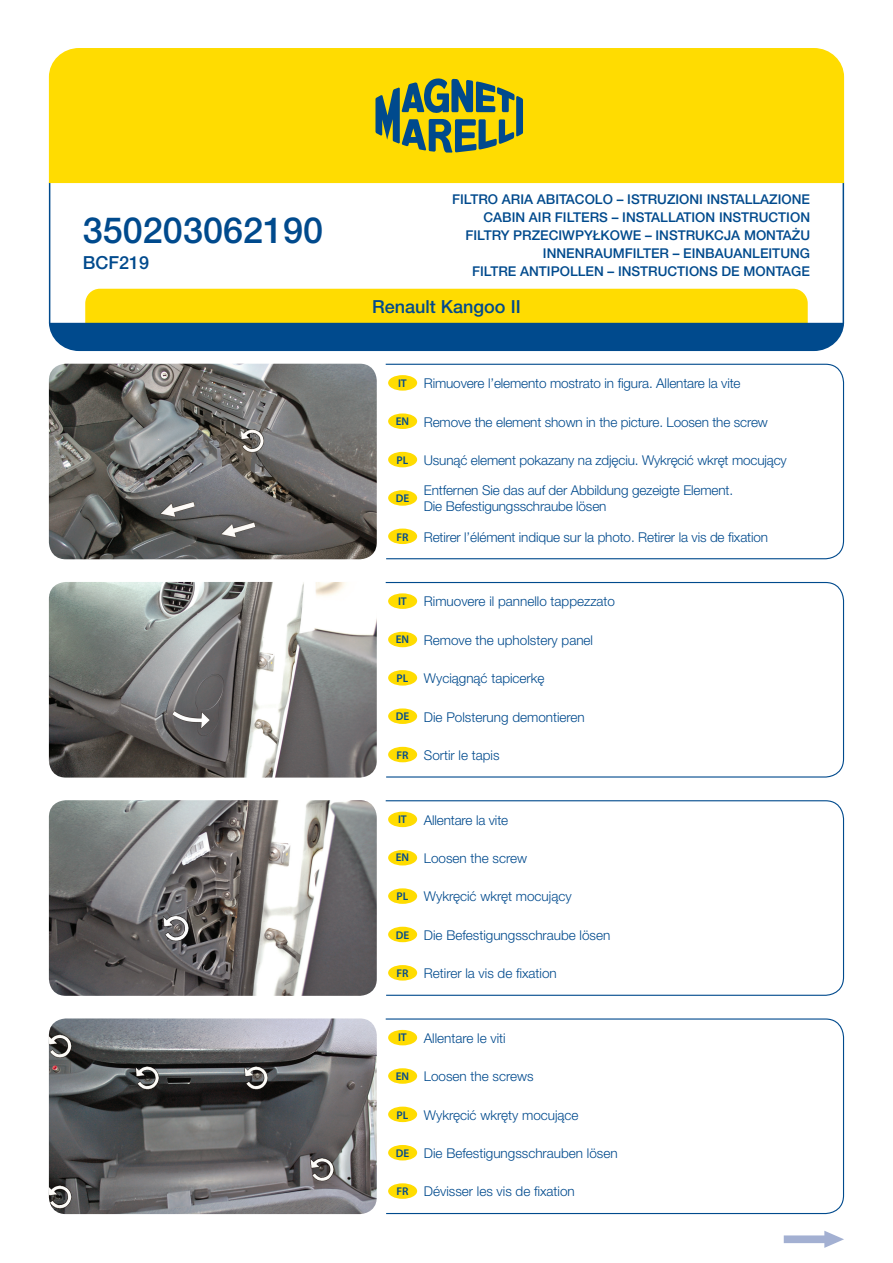
<style>
.page{position:relative;width:893px;height:1263px;background:#fff}
.page>*{position:absolute;margin:0;border:0;box-sizing:border-box;transform-origin:0 0}
.t1{font:500 36px "Helvetica Neue LT Pro";color:#004a8d}
.t2{font:500 18px "Helvetica Neue LT Pro";color:#004a8d}
.t3{font:300 13.5px/16.2px "Helvetica Neue Pl";letter-spacing:-.01em;color:#004a8d}
.t4{font:500 13.5px/18px "Helvetica Neue LT Pro";color:#004a8d}
.t5{font:600 11.25px "Myriad Pro";color:#004a8d}
.s1{font-family:"Myriad Pro";font-weight:600;font-size:11.25px}
</style>
<div class="page">
<svg style="left:49px;top:289px;width:795px;height:62px;background:#8c9c4e"></svg>
<hr style="left:49px;top:183px;width:1px;height:140px;background:#004a8d">
<hr style="left:843px;top:183px;width:1px;height:140px;background:#004a8d">
<div style="left:49px;top:48px;width:795px;height:135px;background:#ffdc01"></div>
<svg style="left:375px;top:78px;width:148px;height:75px;background:#879742"></svg>
<svg style="left:385px;top:363px;width:460px;height:197px"></svg>
<svg style="left:385px;top:581px;width:460px;height:197px"></svg>
<svg style="left:385px;top:800px;width:460px;height:196px"></svg>
<svg style="left:385px;top:1018px;width:460px;height:196px"></svg>
<svg style="left:784px;top:1231px;width:60px;height:17px"></svg>
<img style="left:49px;top:364px;width:328px;height:195px">
<img style="left:49px;top:582px;width:328px;height:195px">
<img style="left:49px;top:800px;width:328px;height:196px">
<img style="left:49px;top:1018px;width:328px;height:196px">
<div style="left:388px;top:375px;width:29px;height:16px;background:#ffdc01;border-radius:50%"></div>
<div style="left:388px;top:413px;width:29px;height:16px;background:#ffdc01;border-radius:50%"></div>
<div style="left:388px;top:452px;width:29px;height:15px;background:#ffdc01;border-radius:50%"></div>
<div style="left:388px;top:490px;width:29px;height:16px;background:#ffdc01;border-radius:50%"></div>
<div style="left:388px;top:528px;width:29px;height:16px;background:#ffdc01;border-radius:50%"></div>
<div style="left:388px;top:593px;width:29px;height:16px;background:#ffdc01;border-radius:50%"></div>
<div style="left:388px;top:632px;width:29px;height:15px;background:#ffdc01;border-radius:50%"></div>
<div style="left:388px;top:670px;width:29px;height:16px;background:#ffdc01;border-radius:50%"></div>
<div style="left:388px;top:708px;width:29px;height:16px;background:#ffdc01;border-radius:50%"></div>
<div style="left:388px;top:747px;width:29px;height:15px;background:#ffdc01;border-radius:50%"></div>
<div style="left:388px;top:812px;width:29px;height:15px;background:#ffdc01;border-radius:50%"></div>
<div style="left:388px;top:850px;width:29px;height:15px;background:#ffdc01;border-radius:50%"></div>
<div style="left:388px;top:888px;width:29px;height:16px;background:#ffdc01;border-radius:50%"></div>
<div style="left:388px;top:927px;width:29px;height:15px;background:#ffdc01;border-radius:50%"></div>
<div style="left:388px;top:965px;width:29px;height:15px;background:#ffdc01;border-radius:50%"></div>
<div style="left:388px;top:1030px;width:29px;height:15px;background:#ffdc01;border-radius:50%"></div>
<div style="left:388px;top:1068px;width:29px;height:16px;background:#ffdc01;border-radius:50%"></div>
<div style="left:388px;top:1106px;width:29px;height:16px;background:#ffdc01;border-radius:50%"></div>
<div style="left:388px;top:1145px;width:29px;height:15px;background:#ffdc01;border-radius:50%"></div>
<div style="left:388px;top:1183px;width:29px;height:16px;background:#ffdc01;border-radius:50%"></div>
<h1 class="t1" style="left:83px;top:209px;width:242px">350203062190</h1>
<h2 class="t2" style="left:83px;top:252px;width:68px">BCF219</h2>
<p class="t4" style="left:483px;top:190px;width:328px;text-indent:-31px">FILTRO ARIA ABITACOLO – ISTRUZIONI INSTALLAZIONE<br>CABIN</p>
<p class="t4" style="left:529px;top:208px;width:9px">AIR</p>
<p class="t4" style="left:555px;top:208px;width:17px">FILTERS</p>
<p class="t4" style="left:612px;top:208px;width:200px">– INSTALLATION INSTRUCTION</p>
<p class="t4" style="left:465px;top:226px;width:16px">FILTR</p>
<p class="t4" style="left:501px;top:226px;width:31px">Y PRZECI</p>
<p class="t4" style="left:562px;top:226px;width:249px">WPYŁKOWE – INSTRUKCJA MONTAŻU</p>
<p class="t4" style="left:543px;top:244px;width:10px">INNENRAUM</p>
<p class="t4" style="left:625px;top:244px;width:16px">FILTER</p>
<p class="t4" style="left:673px;top:244px;width:139px">– EINBAUANLEITUNG</p>
<p class="t4" style="left:472px;top:262px;width:16px">FILTRE</p>
<p class="t4" style="left:520px;top:262px;width:9px">ANTI</p>
<p class="t4" style="left:551px;top:262px;width:19px">POLLEN</p>
<p class="t4" style="left:607px;top:262px;width:203px">– INSTRUCTIONS DE MONTAGE</p>
<h2 class="t2" style="left:372px;top:296px;width:144px">RENAULT KANGOO II</h2>
<p class="t5" style="left:398px;top:376px;width:10px">IT</p>
<p class="t3" style="left:424px;top:375px;width:318px">Rimuovere l’elemento mostrato in figura. Allentare la vite</p>
<p class="t3" style="left:396px;top:413px;width:374px"><span class="s1">EN</span> Remove the element shown in the picture. Loosen the screw</p>
<p class="t3" style="left:396px;top:452px;width:392px"><span class="s1">PL</span> Usunąć element pokazany na zdjęciu. Wykręcić wkręt mocujący</p>
<p class="t5" style="left:396px;top:491px;width:15px">DE</p>
<p class="t3" style="left:424px;top:482px;width:311px">Entfernen Sie das auf der Abbildung gezeigte Element.<br>Die Befestigungsschraube lösen</p>
<p class="t3" style="left:396px;top:528px;width:373px"><span class="s1">FR</span> Retirer l’élément indique sur la photo. Retirer la vis de fixation</p>
<p class="t5" style="left:398px;top:594px;width:10px">IT</p>
<p class="t3" style="left:424px;top:593px;width:193px">Rimuovere il pannello tappezzato</p>
<p class="t3" style="left:396px;top:632px;width:199px"><span class="s1">EN</span> Remove the upholstery panel</p>
<p class="t3" style="left:396px;top:670px;width:150px"><span class="s1">PL</span> Wyciągnąć tapicerkę</p>
<p class="t3" style="left:396px;top:708px;width:191px"><span class="s1">DE</span> Die Polsterung demontieren</p>
<p class="t3" style="left:396px;top:747px;width:105px"><span class="s1">FR</span> Sortir le tapis</p>
<p class="t5" style="left:398px;top:812px;width:10px">IT</p>
<p class="t3" style="left:424px;top:811px;width:86px">Allentare la vite</p>
<p class="t3" style="left:396px;top:850px;width:133px"><span class="s1">EN</span> Loosen the screw</p>
<p class="t3" style="left:396px;top:888px;width:177px"><span class="s1">PL</span> Wykręcić wkręt mocujący</p>
<p class="t3" style="left:396px;top:926px;width:216px"><span class="s1">DE</span> Die Befestigungsschraube lösen</p>
<p class="t3" style="left:396px;top:965px;width:162px"><span class="s1">FR</span> Retirer la vis de fixation</p>
<p class="t5" style="left:398px;top:1030px;width:10px">IT</p>
<p class="t3" style="left:424px;top:1030px;width:83px">Allentare le viti</p>
<p class="t3" style="left:396px;top:1068px;width:139px"><span class="s1">EN</span> Loosen the screws</p>
<p class="t3" style="left:396px;top:1106px;width:184px"><span class="s1">PL</span> Wykręcić wkręty mocujące</p>
<p class="t3" style="left:396px;top:1145px;width:223px"><span class="s1">DE</span> Die Befestigungsschrauben lösen</p>
<p class="t3" style="left:396px;top:1183px;width:180px"><span class="s1">FR</span> Dévisser les vis de fixation</p>
</div>
